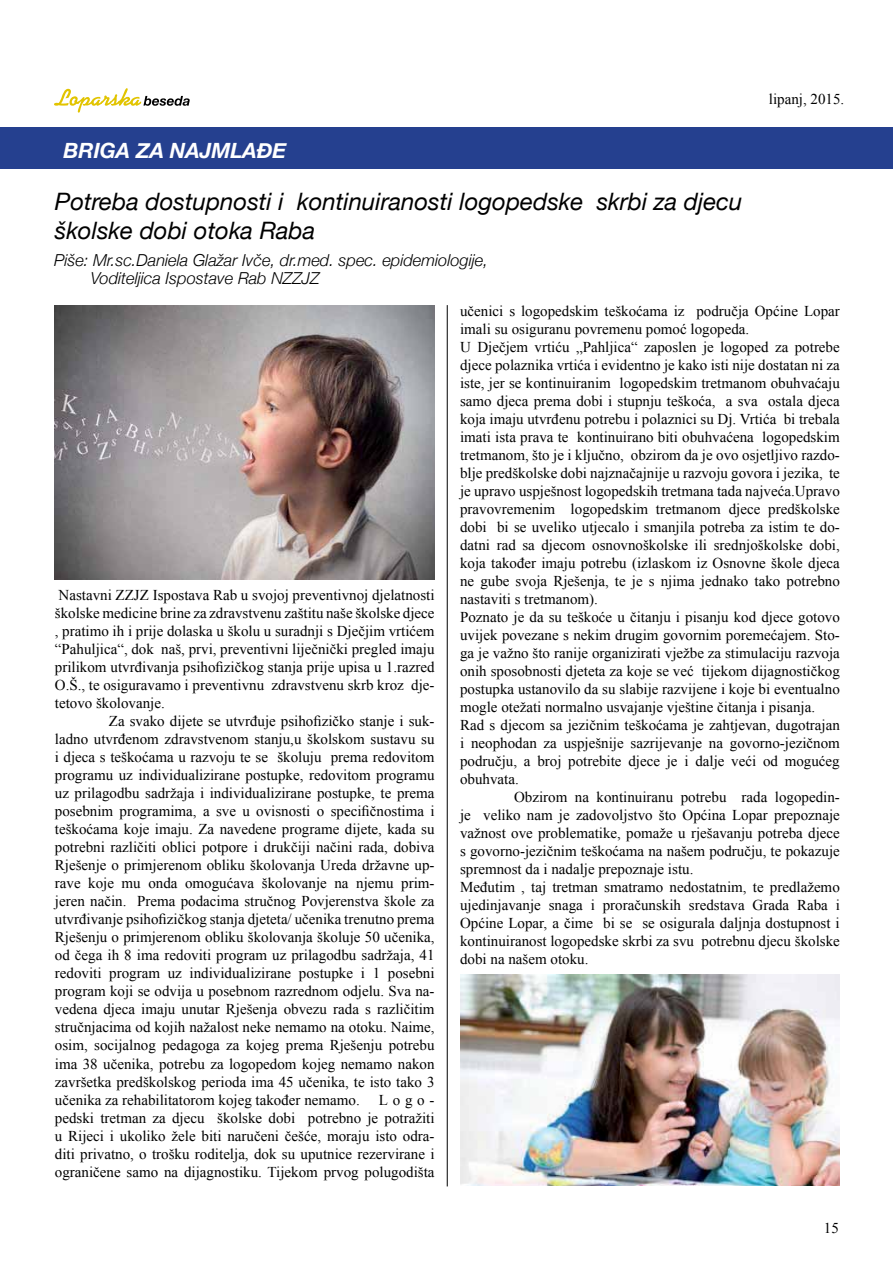
<style>
.page{position:relative;width:893px;height:1263px;background:#fff}
.page>*{position:absolute;margin:0;border:0;box-sizing:border-box;transform-origin:0 0}
.t1{font:italic 24px/28.8px "Helvetica Neue";color:#000}
.t2{font:italic 700 21px "Helvetica Neue";color:#fff}
.t3{font:italic 300 16.5px/18.1px "Helvetica Neue";color:#000}
.t4{font:15px/18px "Times New Roman";color:#000;text-align:justify}
</style>
<div class="page">
<svg style="left:54px;top:88px;width:136px;height:25px"></svg>
<div style="left:0;top:128px;width:893px;height:41px;background:#25408f"></div>
<hr style="left:447px;top:305px;width:1px;height:881px;background:#000">
<img style="left:55px;top:305px;width:380px;height:274px">
<img style="left:460px;top:974px;width:380px;height:211px">
<h2 class="t2" style="left:63px;top:134px;width:225px">BRIGA ZA NAJMLAĐE</h2>
<h1 class="t1" style="left:55px;top:186px;width:689px">Potreba dostupnosti i kontinuiranosti logopedske skrbi za djecu školske dobi otoka Raba</h1>
<p class="t3" style="left:91px;top:251px;width:399px;text-indent:-37px">Piše: Mr.sc.Daniela Glažar Ivče, dr.med. spec. epidemiologije,<br>Voditeljica Ispostave Rab NZZJZ</p>
<p class="t4" style="left:769px;top:90px;width:77px">lipanj, 2015.</p>
<p class="t4" style="left:55px;top:586px;width:381px">Nastavni ZZJZ Ispostava Rab u svojoj preventivnoj djelatnosti školske medicine brine za zdravstvenu zaštitu naše školske djece , pratimo ih i prije dolaska u školu u suradnji s Dječjim vrtićem “Pahuljica“, dok naš, prvi, preventivni liječnički pregled imaju prilikom utvrđivanja psihofizičkog stanja prije upisa u 1.razred O.Š., te osiguravamo i preventivnu zdravstvenu skrb kroz dje&shy;tetovo školovanje.</p>
<p class="t4" style="left:55px;top:712px;width:381px;text-indent:54px">Za svako dijete se utvrđuje psihofizičko stanje i suk&shy;ladno utvrđenom zdravstvenom stanju,u školskom sustavu su i djeca s teškoćama u razvoju te se školuju prema redovitom programu uz individualizirane postupke, redovitom programu uz prilagodbu sadržaja i individualizirane postupke, te prema posebnim programima, a sve u ovisnosti o specifičnostima i teškoćama koje imaju. Za navedene programe dijete, kada su potrebni različiti oblici potpore i drukčiji načini rada, dobiva Rješenje o primjerenom obliku školovanja Ureda državne up&shy;rave koje mu onda omogućava školovanje na njemu prim&shy;jeren način. Prema podacima stručnog Povjerenstva škole za utvrđivanje psihofizičkog stanja djeteta/ učenika trenutno prema Rješenju o primjerenom obliku školovanja školuje 50 učenika, od čega ih 8 ima redoviti program uz prilagodbu sadržaja, 41 redoviti program uz individualizirane postupke i 1 posebni program koji se odvija u posebnom razrednom odjelu. Sva na&shy;vedena djeca imaju unutar Rješenja obvezu rada s različitim stručnjacima od kojih nažalost neke nemamo na otoku. Naime, osim, socijalnog pedagoga za kojeg prema Rješenju potrebu ima 38 učenika, potrebu za logopedom kojeg nemamo nakon završetka predškolskog perioda ima 45 učenika, te isto tako 3 učenika za rehabilitatorom kojeg također nemamo.</p>
<p class="t4" style="left:55px;top:1090px;width:381px;text-indent:324px">Logo&shy;pedski tretman za djecu školske dobi potrebno je potražiti u Rijeci i ukoliko žele biti naručeni češće, moraju isto odra&shy;diti privatno, o trošku roditelja, dok su uputnice rezervirane i ograničene samo na dijagnostiku. Tijekom prvog polugodišta</p>
<p class="t4" style="left:460px;top:301px;width:381px;text-align:left">učenici s logopedskim teškoćama iz područja Općine Lopar imali su osiguranu povremenu pomoć logopeda.<br>U Dječjem vrtiću „Pahljica“ zaposlen je logoped za potrebe djece polaznika vrtića i evidentno je kako isti nije dostatan ni za iste, jer se kontinuiranim logopedskim tretmanom obuhvaćaju samo djeca prema dobi i stupnju teškoća, a sva ostala djeca koja imaju utvrđenu potrebu i polaznici su Dj. Vrtića bi trebala imati ista prava te kontinuirano biti obuhvaćena logopedskim tretmanom, što je i ključno, obzirom da je ovo osjetljivo razdo&shy;blje predškolske dobi najznačajnije u razvoju govora i jezika, te je upravo uspješnost logopedskih tretmana tada najveća.Upravo pravovremenim logopedskim tretmanom djece predškolske dobi bi se uveliko utjecalo i smanjila potreba za istim te do&shy;datni rad sa djecom osnovnoškolske ili srednjoškolske dobi, koja također imaju potrebu (izlaskom iz Osnovne škole djeca ne gube svoja Rješenja, te je s njima jednako tako potrebno nastaviti s tretmanom).<br>Poznato je da su teškoće u čitanju i pisanju kod djece gotovo uvijek povezane s nekim drugim govornim poremećajem. Sto&shy;ga je važno što ranije organizirati vježbe za stimulaciju razvoja onih sposobnosti djeteta za koje se već tijekom dijagnostičkog postupka ustanovilo da su slabije razvijene i koje bi eventualno mogle otežati normalno usvajanje vještine čitanja i pisanja.<br>Rad s djecom sa jezičnim teškoćama je zahtjevan, dugotrajan i neophodan za uspješnije sazrijevanje na govorno-jezičnom području, a broj potrebite djece je i dalje veći od mogućeg obuhvata.</p>
<p class="t4" style="left:460px;top:787px;width:381px;text-align:left;text-indent:54px">Obzirom na kontinuiranu potrebu rada logopedin&shy;je veliko nam je zadovoljstvo što Općina Lopar prepoznaje važnost ove problematike, pomaže u rješavanju potreba djece s govorno-jezičnim teškoćama na našem području, te pokazuje spremnost da i nadalje prepoznaje istu.<br>Međutim , taj tretman smatramo nedostatnim, te predlažemo ujedinjavanje snaga i proračunskih sredstava Grada Raba i Općine Lopar, a čime bi se se osigurala daljnja dostupnost i kontinuiranost logopedske skrbi za svu potrebnu djecu školske dobi na našem otoku.</p>
<p class="t4" style="left:824px;top:1219px;width:16px">15</p>
</div>
